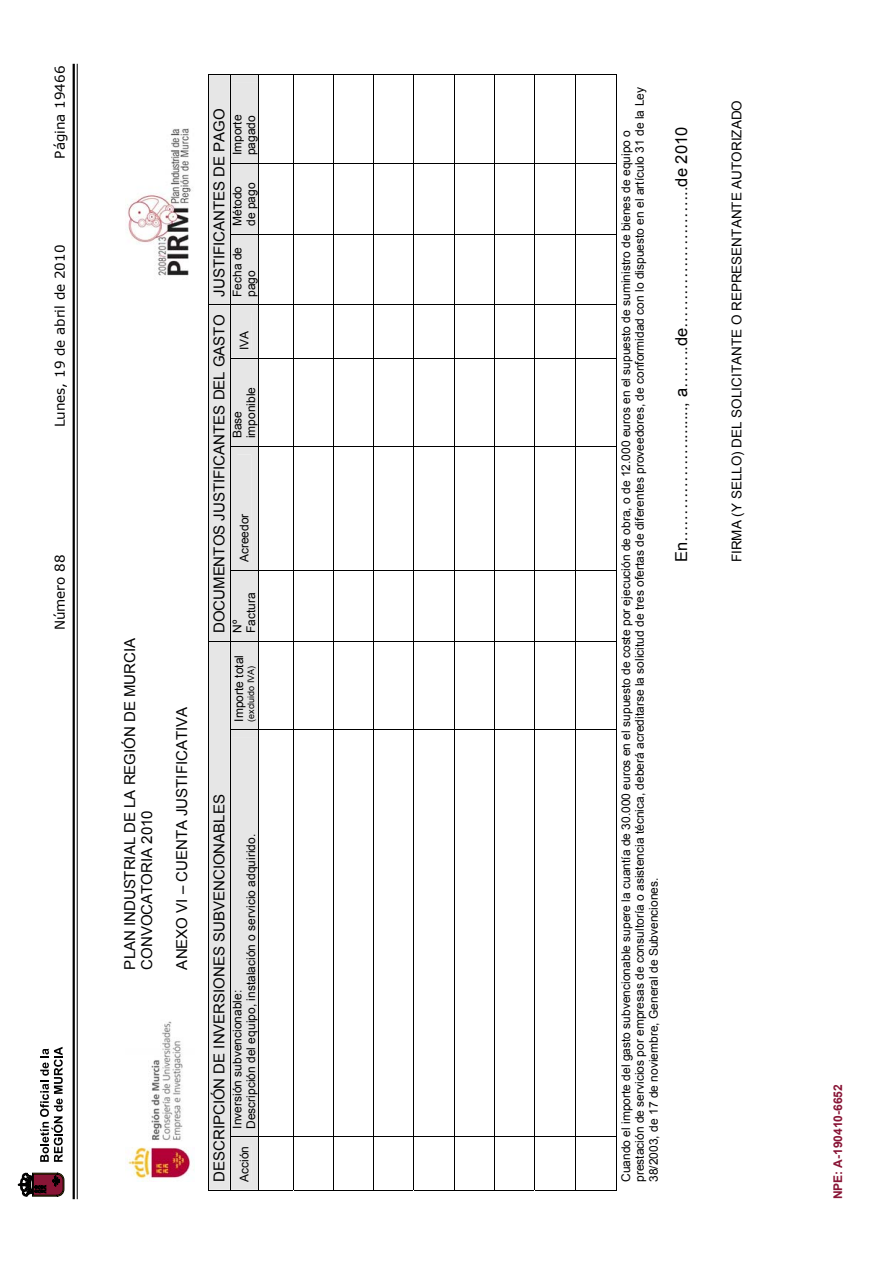
<style>
.page{position:relative;width:893px;height:1263px;background:#fff}
.page>*{position:absolute;margin:0;border:0;box-sizing:border-box;transform-origin:0 0}
.t1{font:16.5px "Arial";color:#000}
.t2{font:15px/17.2px "Arial";color:#000}
.t3{font:13.5px "Arial";color:#000}
.t4{font:13.5px "Verdana";color:#000}
.t5{font:12px/13.8px "Arial";color:#000}
.t6{font:700 12px "Arial";color:#891536}
.t7{font:9px "Arial";color:#000}
</style>
<div class="page">
<hr style="left:73px;top:64px;width:2px;height:1135px;background:#000">
<hr style="left:77px;top:64px;width:1px;height:1135px;background:#000">
<svg style="left:40px;top:1047px;width:23px;height:115px"></svg>
<svg style="left:18px;top:1173px;width:46px;height:23px"></svg>
<img style="left:127px;top:1021px;width:67px;height:161px">
<img style="left:127px;top:128px;width:64px;height:148px">
<div style="left:208px;top:74px;width:50px;height:1117px;background:#e6e6e6"></div>
<hr style="left:258px;top:74px;width:1px;height:1116px;background:#000">
<hr style="left:259px;top:1190px;width:34px;height:1px;background:#000">
<hr style="left:259px;top:1136px;width:34px;height:1px;background:#000">
<hr style="left:259px;top:729px;width:34px;height:1px;background:#000">
<hr style="left:259px;top:641px;width:34px;height:1px;background:#000">
<hr style="left:259px;top:570px;width:34px;height:1px;background:#000">
<hr style="left:259px;top:446px;width:34px;height:1px;background:#000">
<hr style="left:259px;top:358px;width:34px;height:1px;background:#000">
<hr style="left:259px;top:305px;width:34px;height:1px;background:#000">
<hr style="left:259px;top:234px;width:34px;height:1px;background:#000">
<hr style="left:259px;top:163px;width:34px;height:1px;background:#000">
<hr style="left:259px;top:74px;width:34px;height:1px;background:#000">
<hr style="left:293px;top:74px;width:1px;height:1116px;background:#000">
<hr style="left:294px;top:1190px;width:39px;height:1px;background:#000">
<hr style="left:294px;top:1136px;width:39px;height:1px;background:#000">
<hr style="left:294px;top:729px;width:39px;height:1px;background:#000">
<hr style="left:294px;top:641px;width:39px;height:1px;background:#000">
<hr style="left:294px;top:570px;width:39px;height:1px;background:#000">
<hr style="left:294px;top:446px;width:39px;height:1px;background:#000">
<hr style="left:294px;top:358px;width:39px;height:1px;background:#000">
<hr style="left:294px;top:305px;width:39px;height:1px;background:#000">
<hr style="left:294px;top:234px;width:39px;height:1px;background:#000">
<hr style="left:294px;top:163px;width:39px;height:1px;background:#000">
<hr style="left:294px;top:74px;width:39px;height:1px;background:#000">
<hr style="left:333px;top:74px;width:1px;height:1116px;background:#000">
<hr style="left:333px;top:1190px;width:40px;height:1px;background:#000">
<hr style="left:333px;top:1136px;width:40px;height:1px;background:#000">
<hr style="left:333px;top:729px;width:40px;height:1px;background:#000">
<hr style="left:333px;top:641px;width:40px;height:1px;background:#000">
<hr style="left:333px;top:570px;width:40px;height:1px;background:#000">
<hr style="left:333px;top:446px;width:40px;height:1px;background:#000">
<hr style="left:333px;top:358px;width:40px;height:1px;background:#000">
<hr style="left:333px;top:305px;width:40px;height:1px;background:#000">
<hr style="left:333px;top:234px;width:40px;height:1px;background:#000">
<hr style="left:333px;top:163px;width:40px;height:1px;background:#000">
<hr style="left:333px;top:74px;width:40px;height:1px;background:#000">
<hr style="left:373px;top:74px;width:1px;height:1116px;background:#000">
<hr style="left:374px;top:1190px;width:39px;height:1px;background:#000">
<hr style="left:374px;top:1136px;width:39px;height:1px;background:#000">
<hr style="left:374px;top:729px;width:39px;height:1px;background:#000">
<hr style="left:374px;top:641px;width:39px;height:1px;background:#000">
<hr style="left:374px;top:570px;width:39px;height:1px;background:#000">
<hr style="left:374px;top:446px;width:39px;height:1px;background:#000">
<hr style="left:374px;top:358px;width:39px;height:1px;background:#000">
<hr style="left:374px;top:305px;width:39px;height:1px;background:#000">
<hr style="left:374px;top:234px;width:39px;height:1px;background:#000">
<hr style="left:374px;top:163px;width:39px;height:1px;background:#000">
<hr style="left:374px;top:74px;width:39px;height:1px;background:#000">
<hr style="left:413px;top:74px;width:1px;height:1116px;background:#000">
<hr style="left:414px;top:1190px;width:40px;height:1px;background:#000">
<hr style="left:414px;top:1136px;width:40px;height:1px;background:#000">
<hr style="left:414px;top:729px;width:40px;height:1px;background:#000">
<hr style="left:414px;top:641px;width:40px;height:1px;background:#000">
<hr style="left:414px;top:570px;width:40px;height:1px;background:#000">
<hr style="left:414px;top:446px;width:40px;height:1px;background:#000">
<hr style="left:414px;top:358px;width:40px;height:1px;background:#000">
<hr style="left:414px;top:305px;width:40px;height:1px;background:#000">
<hr style="left:414px;top:234px;width:40px;height:1px;background:#000">
<hr style="left:414px;top:163px;width:40px;height:1px;background:#000">
<hr style="left:414px;top:74px;width:40px;height:1px;background:#000">
<hr style="left:454px;top:74px;width:1px;height:1116px;background:#000">
<hr style="left:455px;top:1190px;width:40px;height:1px;background:#000">
<hr style="left:455px;top:1136px;width:40px;height:1px;background:#000">
<hr style="left:455px;top:729px;width:40px;height:1px;background:#000">
<hr style="left:455px;top:641px;width:40px;height:1px;background:#000">
<hr style="left:455px;top:570px;width:40px;height:1px;background:#000">
<hr style="left:455px;top:446px;width:40px;height:1px;background:#000">
<hr style="left:455px;top:358px;width:40px;height:1px;background:#000">
<hr style="left:455px;top:305px;width:40px;height:1px;background:#000">
<hr style="left:455px;top:234px;width:40px;height:1px;background:#000">
<hr style="left:455px;top:163px;width:40px;height:1px;background:#000">
<hr style="left:455px;top:74px;width:40px;height:1px;background:#000">
<hr style="left:495px;top:74px;width:1px;height:1116px;background:#000">
<hr style="left:495px;top:1190px;width:39px;height:1px;background:#000">
<hr style="left:495px;top:1136px;width:39px;height:1px;background:#000">
<hr style="left:495px;top:729px;width:39px;height:1px;background:#000">
<hr style="left:495px;top:641px;width:39px;height:1px;background:#000">
<hr style="left:495px;top:570px;width:39px;height:1px;background:#000">
<hr style="left:495px;top:446px;width:39px;height:1px;background:#000">
<hr style="left:495px;top:358px;width:39px;height:1px;background:#000">
<hr style="left:495px;top:305px;width:39px;height:1px;background:#000">
<hr style="left:495px;top:234px;width:39px;height:1px;background:#000">
<hr style="left:495px;top:163px;width:39px;height:1px;background:#000">
<hr style="left:495px;top:74px;width:39px;height:1px;background:#000">
<hr style="left:534px;top:74px;width:1px;height:1116px;background:#000">
<hr style="left:535px;top:1190px;width:40px;height:1px;background:#000">
<hr style="left:535px;top:1136px;width:40px;height:1px;background:#000">
<hr style="left:535px;top:729px;width:40px;height:1px;background:#000">
<hr style="left:535px;top:641px;width:40px;height:1px;background:#000">
<hr style="left:535px;top:570px;width:40px;height:1px;background:#000">
<hr style="left:535px;top:446px;width:40px;height:1px;background:#000">
<hr style="left:535px;top:358px;width:40px;height:1px;background:#000">
<hr style="left:535px;top:305px;width:40px;height:1px;background:#000">
<hr style="left:535px;top:234px;width:40px;height:1px;background:#000">
<hr style="left:535px;top:163px;width:40px;height:1px;background:#000">
<hr style="left:535px;top:74px;width:40px;height:1px;background:#000">
<hr style="left:575px;top:74px;width:1px;height:1116px;background:#000">
<hr style="left:576px;top:1190px;width:40px;height:1px;background:#000">
<hr style="left:576px;top:1136px;width:40px;height:1px;background:#000">
<hr style="left:576px;top:729px;width:40px;height:1px;background:#000">
<hr style="left:576px;top:641px;width:40px;height:1px;background:#000">
<hr style="left:576px;top:570px;width:40px;height:1px;background:#000">
<hr style="left:576px;top:446px;width:40px;height:1px;background:#000">
<hr style="left:576px;top:358px;width:40px;height:1px;background:#000">
<hr style="left:576px;top:305px;width:40px;height:1px;background:#000">
<hr style="left:576px;top:234px;width:40px;height:1px;background:#000">
<hr style="left:576px;top:163px;width:40px;height:1px;background:#000">
<hr style="left:576px;top:74px;width:40px;height:1px;background:#000">
<hr style="left:616px;top:75px;width:1px;height:1115px;background:#000">
<p class="t4" style="left:51px;top:159px;width:94px;rotate:-90deg">Página 19466</p>
<p class="t4" style="left:51px;top:427px;width:184px;rotate:-90deg">Lunes, 19 de abril de 2010</p>
<p class="t4" style="left:51px;top:630px;width:77px;rotate:-90deg">Número 88</p>
<p class="t2" style="left:121px;top:969px;width:333px;rotate:-90deg">PLAN INDUSTRIAL DE LA REGIÓN DE MURCIA<br>CONVOCATORIA 2010</p>
<p class="t2" style="left:173px;top:969px;width:264px;rotate:-90deg">ANEXO VI – CUENTA JUSTIFICATIVA</p>
<p class="t2" style="left:211px;top:633px;width:526px;rotate:-90deg">DOCUMENTOS JUSTIFICANTES DEL GASTO JUSTIFICANTES DE PAGO</p>
<p class="t5" style="left:231px;top:155px;width:42px;rotate:-90deg">Importe pagado</p>
<p class="t5" style="left:231px;top:226px;width:45px;rotate:-90deg">Método de pago</p>
<p class="t5" style="left:231px;top:297px;width:51px;rotate:-90deg">Fecha de pago</p>
<p class="t5" style="left:237px;top:350px;width:21px;rotate:-90deg">IVA</p>
<p class="t5" style="left:231px;top:438px;width:53px;rotate:-90deg">Base imponible</p>
<p class="t5" style="left:237px;top:562px;width:50px;rotate:-90deg">Acreedor</p>
<p class="t5" style="left:231px;top:633px;width:42px;rotate:-90deg">Nº<br>Factura</p>
<p class="t5" style="left:232px;top:722px;width:68px;rotate:-90deg">Importe total</p>
<p class="t7" style="left:245px;top:722px;width:58px;rotate:-90deg">(excluido IVA)</p>
<p class="t2" style="left:211px;top:1182px;width:389px;rotate:-90deg">DESCRIPCIÓN DE INVERSIONES SUBVENCIONABLES</p>
<p class="t5" style="left:231px;top:1129px;width:296px;rotate:-90deg">Inversión subvencionable:<br>Descripción del equipo, instalación o servicio adquirido.</p>
<p class="t5" style="left:237px;top:1182px;width:38px;rotate:-90deg">Acción</p>
<p class="t5" style="left:619px;top:1182px;width:1096px;rotate:-90deg">Cuando el importe del gasto subvencionable supere la cuantía de 30.000 euros en el supuesto de coste por ejecución de obra, o de 12.000 euros en el supuesto de suministro de bienes de equipo o prestación de servicios por empresas de consultoría o asistencia técnica, deberá acreditarse la solicitud de tres ofertas de diferentes proveedores, de conformidad con lo dispuesto en el artículo 31 de la Ley<br>38/2003, de 17 de noviembre, General de Subvenciones.</p>
<h1 class="t1" style="left:671px;top:562px;width:437px;rotate:-90deg">En………………........, a……..de……………………..de 2010</h1>
<p class="t3" style="left:728px;top:562px;width:464px;rotate:-90deg">FIRMA (Y SELLO) DEL SOLICITANTE O REPRESENTANTE AUTORIZADO</p>
<p class="t6" style="left:830px;top:1199px;width:116px;rotate:-90deg">NPE: A-190410-6652</p>
</div>
